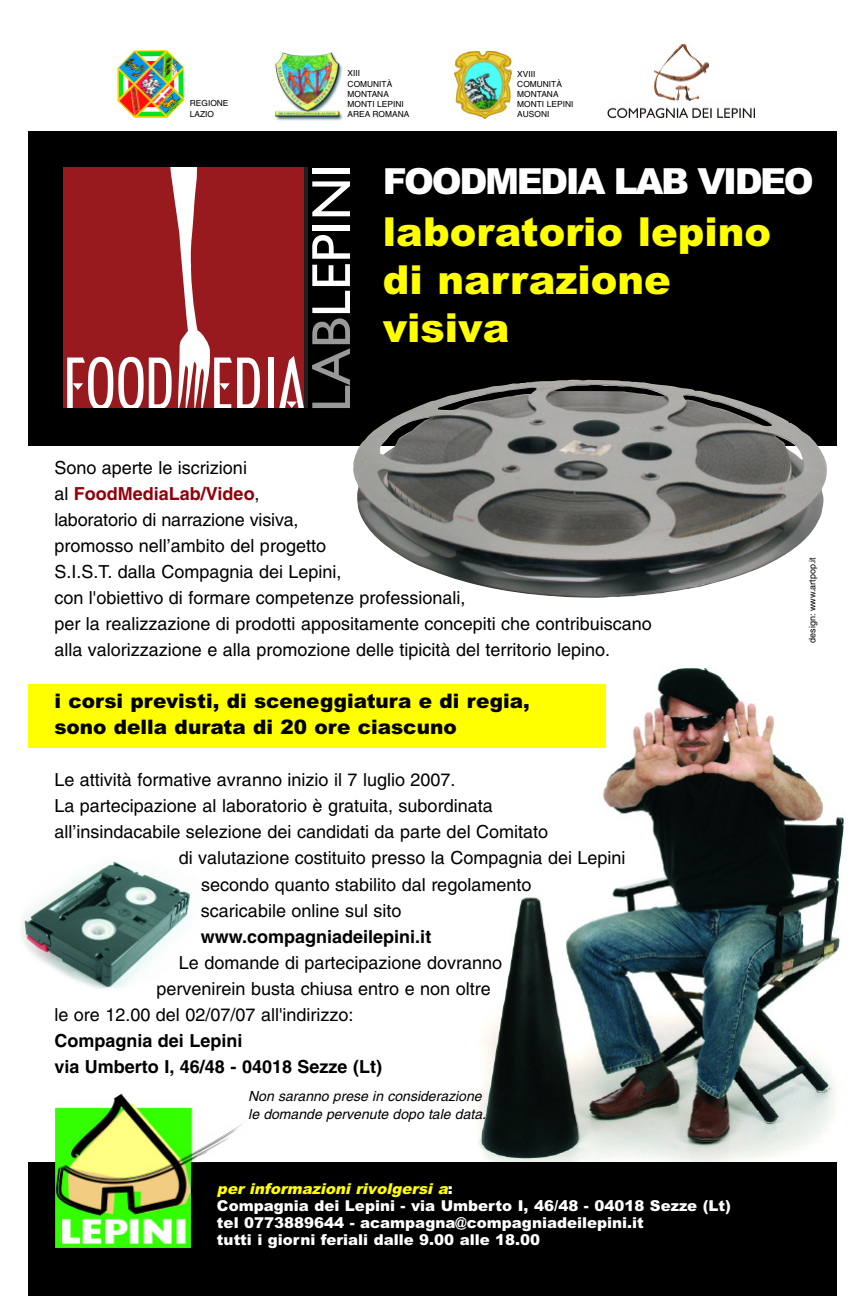
<style>
.page{position:relative;width:865px;height:1296px;background:#fff}
.page>*{position:absolute;margin:0;border:0;box-sizing:border-box;transform-origin:0 0}
.t1{font:55.2px "Gill Sans";color:#fff}
.t2{font:900 40px/48px "Arial";color:#ff0}
.t3{font:900 36px "Arial";letter-spacing:-.065em;color:#fff}
.t4{font:900 20px/26px "Arial";color:#000}
.t5{font:18px/26px "Helvetica";color:#000}
.t6{font:700 18px/26px "Helvetica";color:#000}
.t7{font:900 15px/17px "Arial";color:#fff}
.t8{font:italic 14px/18px "Helvetica";color:#000}
.t9{font:9px "Helvetica";color:#000}
.t10{font:8.4px/10.1px "Helvetica";color:#000}
.s1{color:#999}
.s2{font-weight:700;color:#90000b}
.s3{font-style:italic;color:#ff0}
</style>
<div class="page">
<img style="left:476px;top:667px;width:368px;height:506px">
<div style="left:28px;top:684px;width:578px;height:64px;background:#ff0"></div>
<div style="left:28px;top:132px;width:808px;height:314px;background:#000"></div>
<div style="left:299px;top:167px;width:8px;height:241px;background:#231f20"></div>
<div style="left:63px;top:167px;width:241px;height:241px;background:#981a1e"></div>
<div style="left:268px;top:357px;width:5px;height:51px;background:#fff"></div>
<svg style="left:279px;top:356px;width:25px;height:52px"></svg>
<svg style="left:67px;top:167px;width:193px;height:241px"></svg>
<img style="left:117px;top:50px;width:67px;height:68px">
<img style="left:273px;top:52px;width:69px;height:69px">
<img style="left:454px;top:51px;width:58px;height:68px">
<img style="left:607px;top:45px;width:148px;height:73px">
<img style="left:21px;top:861px;width:169px;height:128px">
<div style="left:28px;top:1162px;width:808px;height:133px;background:#000"></div>
<img style="left:353px;top:379px;width:474px;height:219px">
<img style="left:55px;top:1093px;width:188px;height:154px">
<p class="t10" style="left:190px;top:99px;width:40px">REGIONE<br>LAZIO</p>
<p class="t10" style="left:347px;top:69px;width:63px">XIII<br>COMUNITÀ<br>MONTANA<br>MONTI LEPINI<br>AREA ROMANA</p>
<p class="t10" style="left:517px;top:70px;width:58px">XVIII<br>COMUNITÀ<br>MONTANA<br>MONTI LEPINI<br>AUSONI</p>
<h1 class="t1" style="left:298px;top:412px;width:250px;rotate:-90deg"><span class="s1">LAB</span>LEPINI</h1>
<h3 class="t3" style="left:383px;top:161px;width:432px">FOODMEDIA LAB VIDEO</h3>
<h2 class="t2" style="left:383px;top:208px;width:390px">laboratorio lepino di narrazione visiva</h2>
<p class="t5" style="left:54px;top:456px;width:599px">Sono aperte le iscrizioni<br>al <span class="s2">FoodMediaLab/Video</span>,<br>laboratorio di narrazione visiva,<br>promosso nell’ambito del progetto<br>S.I.S.T. dalla Compagnia dei Lepini,<br>con l'obiettivo di formare competenze professionali,<br>per la realizzazione di prodotti appositamente concepiti che contribuiscano alla valorizzazione e alla promozione delle tipicità del territorio lepino.</p>
<p class="t4" style="left:54px;top:688px;width:477px">i corsi previsti, di sceneggiatura e di regia, sono della durata di 20 ore ciascuno</p>
<p class="t5" style="left:54px;top:768px;width:403px">Le attività formative avranno inizio il 7 luglio 2007.</p>
<p class="t5" style="left:54px;top:794px;width:440px">La partecipazione al laboratorio è gratuita, subordinata</p>
<p class="t5" style="left:54px;top:820px;width:495px">all’insindacabile selezione dei candidati da parte del Comitato</p>
<p class="t5" style="left:179px;top:846px;width:448px">di valutazione costituito presso la Compagnia dei Lepini</p>
<p class="t5" style="left:201px;top:872px;width:332px">secondo quanto stabilito dal regolamento</p>
<p class="t5" style="left:201px;top:898px;width:202px">scaricabile online sul sito</p>
<p class="t6" style="left:201px;top:924px;width:232px">www.compagniadeilepini.it</p>
<p class="t5" style="left:179px;top:950px;width:325px">Le domande di partecipazione dovranno</p>
<p class="t5" style="left:157px;top:976px;width:336px">pervenirein busta chiusa entro e non oltre</p>
<p class="t5" style="left:54px;top:1002px;width:301px">le ore 12.00 del 02/07/07 all'indirizzo:</p>
<p class="t6" style="left:54px;top:1028px;width:329px">Compagnia dei Lepini<br>via Umberto I, 46/48 - 04018 Sezze (Lt)</p>
<p class="t8" style="left:248px;top:1088px;width:239px">Non saranno prese in considerazione le domande pervenute dopo tale data.</p>
<p class="t7" style="left:217px;top:1180px;width:515px"><span class="s3">per informazioni rivolgersi a</span>:<br>Compagnia dei Lepini - via Umberto I, 46/48 - 04018 Sezze (Lt) tel 0773889644 - acampagna@compagniadeilepini.it<br>tutti i giorni feriali dalle 9.00 alle 18.00</p>
<p class="t9" style="left:809px;top:643px;width:87px;rotate:-90deg">design: www.artpop.it</p>
</div>
